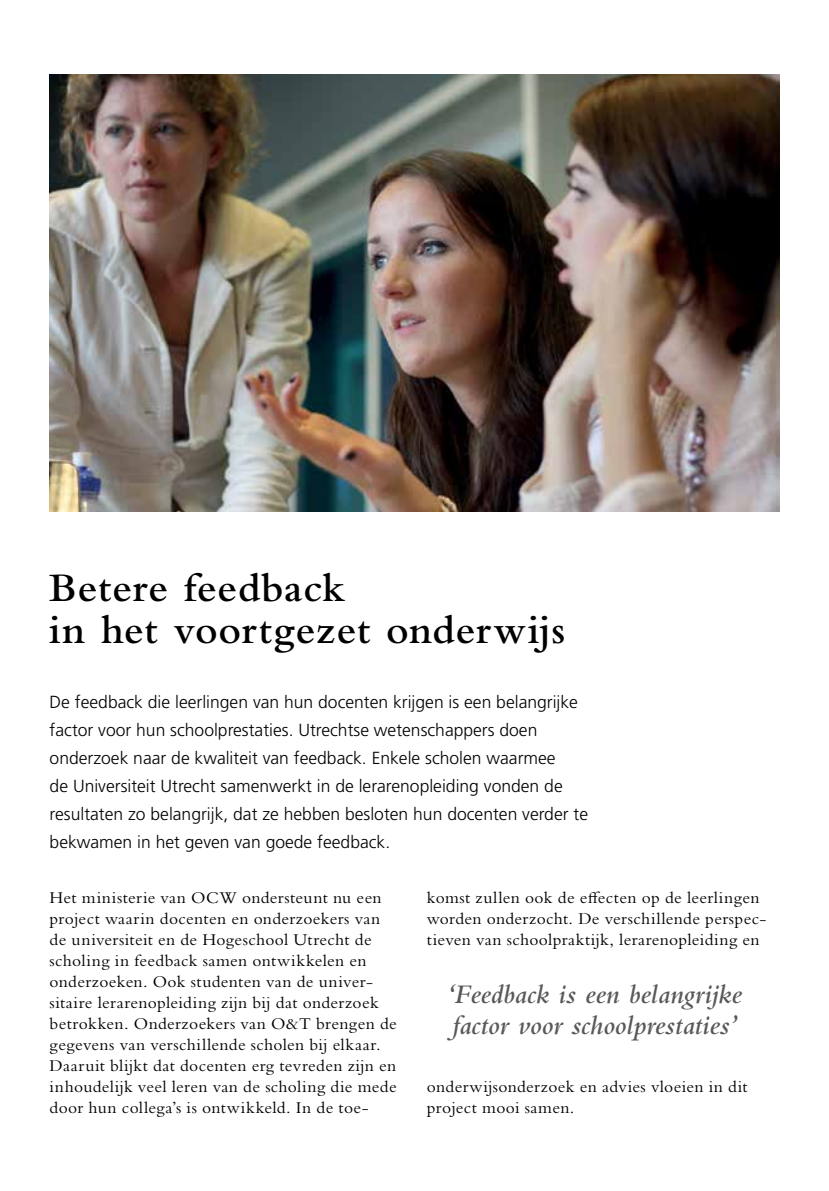
<style>
.page{position:relative;width:829px;height:1191px;background:#fff}
.page>*{position:absolute;margin:0;border:0;box-sizing:border-box;transform-origin:0 0}
.t1{font:600 42px/42px "Bembo Std";letter-spacing:.015em;color:#000}
.t2{font:italic 600 28px/31.5px "Bembo Std";letter-spacing:.005em;color:#58595b}
.t3{font:300 17.5px/28px "Frutiger LT Std";color:#000}
.t4{font:17.15px/21px "Bembo Std";letter-spacing:.02em;color:#000}
</style>
<div class="page">
<img style="left:50px;top:74px;width:729px;height:437px">
<h1 class="t1" style="left:50px;top:567px;width:517px">Betere feedback<br>in het voortgezet onderwijs</h1>
<p class="t3" style="left:50px;top:688px;width:540px">De feedback die leerlingen van hun docenten krijgen is een belangrijke factor voor hun schoolprestaties. Utrechtse wetenschappers doen onderzoek naar de kwaliteit van feedback. Enkele scholen waarmee<br>de Universiteit Utrecht samenwerkt in de lerarenopleiding vonden de resultaten zo belangrijk, dat ze hebben besloten hun docenten verder te bekwamen in het geven van goede feedback.</p>
<p class="t4" style="left:427px;top:887px;width:341px">komst zullen ook de effecten op de leerlingen worden onderzocht. De verschillende perspec&shy;tieven van schoolpraktijk, lerarenopleiding en</p>
<p class="t4" style="left:50px;top:887px;width:348px">Het ministerie van OCW ondersteunt nu een project waarin docenten en onderzoekers van de universiteit en de Hogeschool Utrecht de scholing in feedback samen ontwikkelen en onderzoeken. Ook studenten van de univer&shy;sitaire lerarenopleiding zijn bij dat onderzoek betrokken. Onderzoekers van O&amp;T brengen de gegevens van verschillende scholen bij elkaar.<br>Daaruit blijkt dat docenten erg tevreden zijn en inhoudelijk veel leren van de scholing die mede door hun collega’s is ontwikkeld. In de toe-</p>
<h2 class="t2" style="left:447px;top:978px;width:296px">‘Feedback is een belangrijke factor voor schoolprestaties’</h2>
<p class="t4" style="left:427px;top:1076px;width:322px">onderwijsonderzoek en advies vloeien in dit project mooi samen.</p>
</div>
